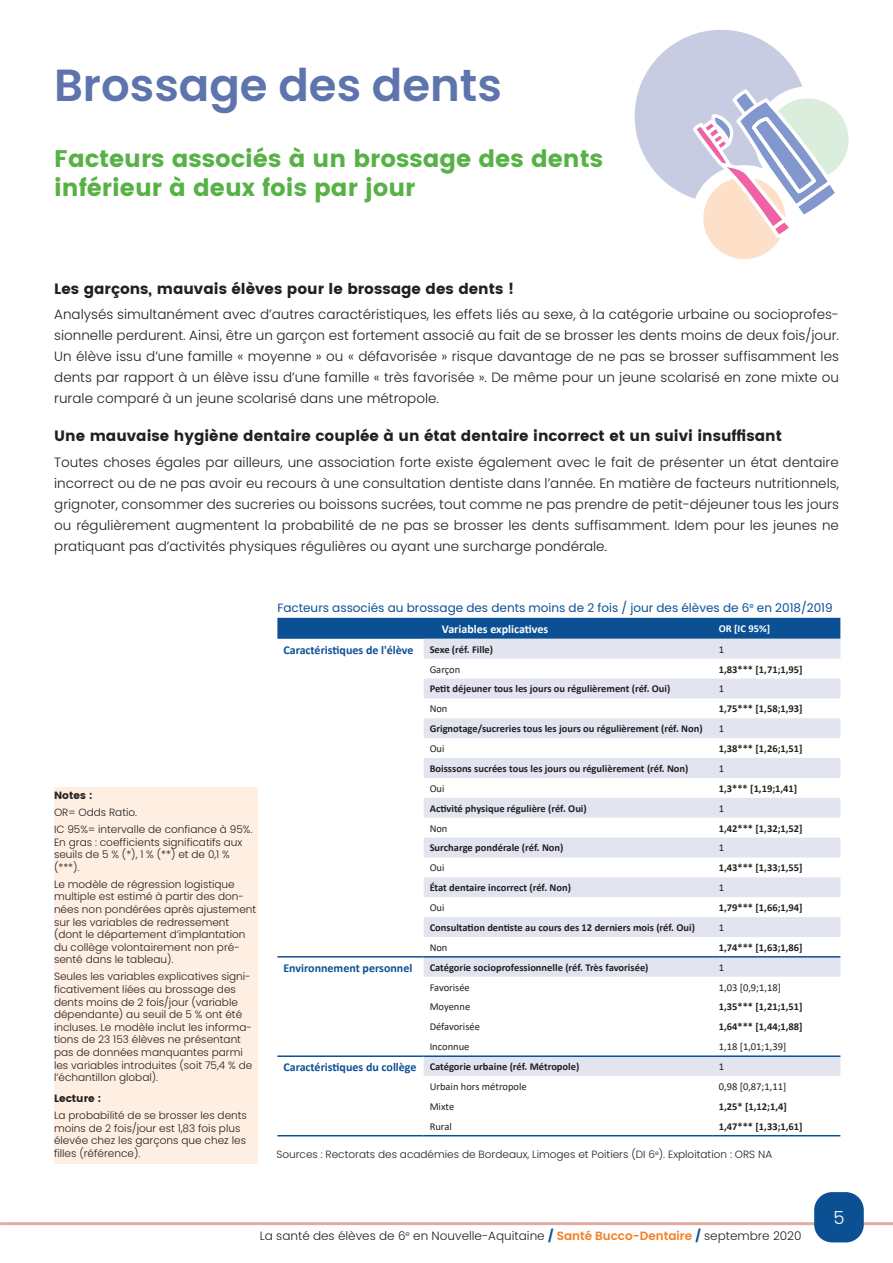
<style>
.page{position:relative;width:893px;height:1263px;background:#fff}
.page>*{position:absolute;margin:0;border:0;box-sizing:border-box;transform-origin:0 0}
.Titre{font:600 45px "Poppins";color:#5e74ac}
.Sous-Titre{font:24px/28.8px "Poppins";color:#57b246}
.t1{font:300 18px "Poppins";color:#fff}
.t2{font:15px "Poppins";color:#231f20}
.t3{font:300 13.5px/21px "Poppins";color:#231f20;text-align:justify}
.t4{font:12px "Poppins";color:#0c5094}
.t5{font:300 12px "Poppins";color:#231f20}
.t6{font:700 12px "Calibri";color:#0c5094}
.t7{font:700 12px "Calibri";color:#fff}
.t8{font:300 10.5px/12.6px "Poppins";color:#231f20}
.t9{font:700 10.5px "Calibri";color:#231f20}
.t10{font:10.5px "Calibri";color:#231f20}
.t11{font:10.5px "Poppins";color:#231f20}
.t12{font:700 10.5px "Calibri";color:#fff}
.s1{font-weight:400;color:#0c5094}
.s2{font-weight:600;color:#f57f23}
</style>
<div class="page">
<hr style="left:2px;top:1222px;width:891px;height:3px;background:#e2aca6">
<div style="left:635px;top:30px;width:173px;height:173px;background:#c8cce2;border-radius:50%"></div>
<svg style="left:697px;top:171px;width:94px;height:94px"></svg>
<div style="left:691px;top:165px;width:106px;height:106px;border:12px solid #fff;border-radius:50%"></div>
<svg style="left:761px;top:92px;width:94px;height:94px"></svg>
<div style="left:755px;top:86px;width:106px;height:106px;border:12px solid #fff;border-radius:50%"></div>
<div style="left:814px;top:1192px;width:50px;height:50px;background:#0c5094;border-radius:18px"></div>
<div style="left:277px;top:618px;width:563px;height:21px;background:#0c5094"></div>
<svg style="left:424px;top:639px;width:416px;height:437px"></svg>
<hr style="left:424px;top:956px;width:289px;height:1px;background:#0c5094">
<hr style="left:713px;top:956px;width:127px;height:1px;background:#0c5094">
<hr style="left:424px;top:1055px;width:289px;height:2px;background:#0c5094">
<hr style="left:713px;top:1055px;width:127px;height:2px;background:#0c5094">
<hr style="left:424px;top:1135px;width:289px;height:1px;background:#0c5094">
<hr style="left:713px;top:1135px;width:127px;height:1px;background:#0c5094">
<hr style="left:277px;top:956px;width:147px;height:1px;background:#0c5094">
<hr style="left:277px;top:1055px;width:147px;height:2px;background:#0c5094">
<hr style="left:277px;top:1135px;width:147px;height:1px;background:#0c5094">
<div style="left:54px;top:788px;width:203px;height:376px;background:#feefe2"></div>
<svg style="left:693px;top:89px;width:146px;height:149px"></svg>
<p class="Titre" style="left:54px;top:59px;width:449px">Brossage des dents</p>
<p class="Sous-Titre" style="left:54px;top:144px;width:550px">Facteurs associés à un brossage des dents inférieur à deux fois par jour</p>
<p class="t2" style="left:54px;top:280px;width:461px">Les garçons, mauvais élèves pour le brossage des dents !</p>
<p class="t3" style="left:54px;top:304px;width:786px">Analysés simultanément avec d’autres caractéristiques, les effets liés au sexe, à la catégorie urbaine ou socioprofes&shy;sionnelle perdurent. Ainsi, être un garçon est fortement associé au fait de se brosser les dents moins de deux fois/jour.<br>Un élève issu d’une famille « moyenne » ou « défavorisée » risque davantage de ne pas se brosser suffisamment les dents par rapport à un élève issu d’une famille « très favorisée ». De même pour un jeune scolarisé en zone mixte ou rurale comparé à un jeune scolarisé dans une métropole.</p>
<p class="t2" style="left:54px;top:427px;width:729px">Une mauvaise hygiène dentaire couplée à un état dentaire incorrect et un suivi insuffisant</p>
<p class="t3" style="left:54px;top:452px;width:786px">Toutes choses égales par ailleurs, une association forte existe également avec le fait de présenter un état dentaire incorrect ou de ne pas avoir eu recours à une consultation dentiste dans l’année. En matière de facteurs nutritionnels, grignoter, consommer des sucreries ou boissons sucrées, tout comme ne pas prendre de petit-déjeuner tous les jours ou régulièrement augmentent la probabilité de ne pas se brosser les dents suffisamment. Idem pour les jeunes ne pratiquant pas d’activités physiques régulières ou ayant une surcharge pondérale.</p>
<p class="t11" style="left:54px;top:790px;width:40px">Notes :</p>
<p class="t8" style="left:54px;top:806px;width:85px">OR= Odds Ratio.</p>
<p class="t8" style="left:54px;top:823px;width:200px">IC 95%= intervalle de confiance à 95%.<br>En gras : coefficients significatifs aux seuils de 5 % (*), 1 % (**) et de 0,1 % (***).</p>
<p class="t8" style="left:54px;top:878px;width:204px">Le modèle de régression logistique multiple est estimé à partir des don&shy;nées non pondérées après ajustement sur les variables de redressement (dont le département d’implantation du collège volontairement non pré&shy;senté dans le tableau).</p>
<p class="t8" style="left:54px;top:970px;width:200px">Seules les variables explicatives signi&shy;ficativement liées au brossage des dents moins de 2 fois/jour (variable dépendante) au seuil de 5 % ont été incluses. Le modèle inclut les informa&shy;tions de 23 153 élèves ne présentant pas de données manquantes parmi les variables introduites (soit 75,4 % de l’échantillon global).</p>
<p class="t11" style="left:54px;top:1092px;width:49px">Lecture :</p>
<p class="t8" style="left:54px;top:1109px;width:194px">La probabilité de se brosser les dents moins de 2 fois/jour est 1,83 fois plus élevée chez les garçons que chez les filles (référence).</p>
<p class="t4" style="left:277px;top:601px;width:557px">Facteurs associés au brossage des dents moins de 2 fois / jour des élèves de 6<sup>e</sup> en 2018/2019</p>
<p class="t7" style="left:442px;top:620px;width:108px">Variables explicatives</p>
<p class="t12" style="left:719px;top:621px;width:53px">OR [IC 95%]</p>
<p class="t6" style="left:283px;top:641px;width:132px">Caractéristiques de l'élève</p>
<p class="t9" style="left:430px;top:642px;width:65px">Sexe (réf. Fille)</p>
<p class="t10" style="left:719px;top:642px;width:7px">1</p>
<p class="t10" style="left:430px;top:662px;width:32px">Garçon</p>
<p class="t9" style="left:719px;top:662px;width:85px">1,83*** [1,71;1,95]</p>
<p class="t9" style="left:430px;top:681px;width:242px">Petit déjeuner tous les jours ou régulièrement (réf. Oui)</p>
<p class="t10" style="left:719px;top:682px;width:7px">1</p>
<p class="t10" style="left:430px;top:701px;width:19px">Non</p>
<p class="t9" style="left:719px;top:701px;width:85px">1,75*** [1,58;1,93]</p>
<p class="t9" style="left:430px;top:721px;width:274px">Grignotage/sucreries tous les jours ou régulièrement (réf. Non)</p>
<p class="t10" style="left:719px;top:721px;width:7px">1</p>
<p class="t10" style="left:430px;top:741px;width:16px">Oui</p>
<p class="t9" style="left:719px;top:741px;width:85px">1,38*** [1,26;1,51]</p>
<p class="t9" style="left:430px;top:761px;width:260px">Boisssons sucrées tous les jours ou régulièrement (réf. Non)</p>
<p class="t10" style="left:719px;top:761px;width:7px">1</p>
<p class="t10" style="left:430px;top:781px;width:16px">Oui</p>
<p class="t9" style="left:719px;top:781px;width:80px">1,3*** [1,19;1,41]</p>
<p class="t9" style="left:430px;top:801px;width:159px">Activité physique régulière (réf. Oui)</p>
<p class="t10" style="left:719px;top:801px;width:7px">1</p>
<p class="t10" style="left:430px;top:821px;width:19px">Non</p>
<p class="t9" style="left:719px;top:821px;width:85px">1,42*** [1,32;1,52]</p>
<p class="t9" style="left:430px;top:840px;width:135px">Surcharge pondérale (réf. Non)</p>
<p class="t10" style="left:719px;top:841px;width:7px">1</p>
<p class="t10" style="left:430px;top:860px;width:16px">Oui</p>
<p class="t9" style="left:719px;top:860px;width:85px">1,43*** [1,33;1,55]</p>
<p class="t9" style="left:430px;top:880px;width:143px">État dentaire incorrect (réf. Non)</p>
<p class="t10" style="left:719px;top:880px;width:7px">1</p>
<p class="t10" style="left:430px;top:900px;width:16px">Oui</p>
<p class="t9" style="left:719px;top:900px;width:85px">1,79*** [1,66;1,94]</p>
<p class="t9" style="left:430px;top:920px;width:267px">Consultation dentiste au cours des 12 derniers mois (réf. Oui)</p>
<p class="t10" style="left:719px;top:920px;width:7px">1</p>
<p class="t10" style="left:430px;top:940px;width:19px">Non</p>
<p class="t9" style="left:719px;top:940px;width:85px">1,74*** [1,63;1,86]</p>
<p class="t6" style="left:283px;top:959px;width:130px">Environnement personnel</p>
<p class="t9" style="left:430px;top:960px;width:220px">Catégorie socioprofessionnelle (réf. Très favorisée)</p>
<p class="t10" style="left:719px;top:960px;width:7px">1</p>
<p class="t10" style="left:430px;top:980px;width:42px">Favorisée</p>
<p class="t10" style="left:719px;top:980px;width:64px">1,03 [0,9;1,18]</p>
<p class="t10" style="left:430px;top:1000px;width:42px">Moyenne</p>
<p class="t9" style="left:719px;top:999px;width:85px">1,35*** [1,21;1,51]</p>
<p class="t10" style="left:430px;top:1019px;width:52px">Défavorisée</p>
<p class="t9" style="left:719px;top:1019px;width:85px">1,64*** [1,44;1,88]</p>
<p class="t10" style="left:430px;top:1039px;width:41px">Inconnue</p>
<p class="t10" style="left:719px;top:1039px;width:69px">1,18 [1,01;1,39]</p>
<p class="t6" style="left:283px;top:1059px;width:135px">Caractéristiques du collège</p>
<p class="t9" style="left:430px;top:1059px;width:151px">Catégorie urbaine (réf. Métropole)</p>
<p class="t10" style="left:719px;top:1059px;width:7px">1</p>
<p class="t10" style="left:430px;top:1079px;width:99px">Urbain hors métropole</p>
<p class="t10" style="left:719px;top:1079px;width:69px">0,98 [0,87;1,11]</p>
<p class="t10" style="left:430px;top:1099px;width:26px">Mixte</p>
<p class="t9" style="left:719px;top:1099px;width:70px">1,25* [1,12;1,4]</p>
<p class="t10" style="left:430px;top:1119px;width:24px">Rural</p>
<p class="t9" style="left:719px;top:1119px;width:85px">1,47*** [1,33;1,61]</p>
<p class="t8" style="left:276px;top:1148px;width:497px">Sources : Rectorats des académies de Bordeaux, Limoges et Poitiers (DI 6<sup>e</sup>). Exploitation : ORS NA</p>
<p class="t1" style="left:833px;top:1207px;width:13px">5</p>
<p class="t5" style="left:260px;top:1229px;width:543px">La santé des élèves de 6<sup>e</sup> en Nouvelle-Aquitaine <span class="s1">/</span> <span class="s2">Santé Bucco-Dentaire</span> <span class="s1">/</span> septembre 2020</p>
</div>
